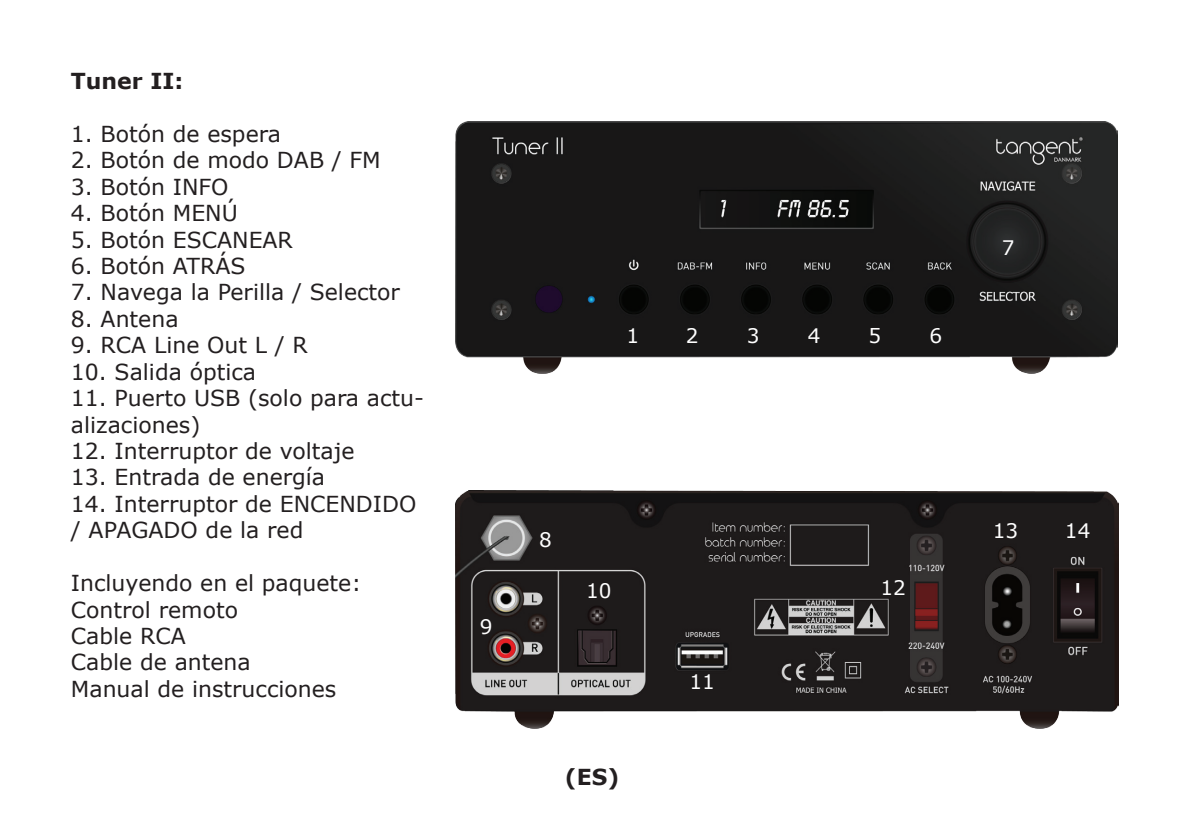
<style>
.page{position:relative;width:1191px;height:840px;background:#fff}
.page>*{position:absolute;margin:0;border:0;box-sizing:border-box;transform-origin:0 0}
.t1{font:22px/26.4px "Verdana";color:#231f20}
.t2{font:700 22px "Verdana";color:#231f20}
.t3{font:20.2px "Verdana";color:#fff}
.t4{font:20px "Verdana";color:#fff}
</style>
<div class="page">
<img style="left:455px;top:122px;width:662px;height:251px">
<img style="left:455px;top:490px;width:664px;height:237px">
<p class="t2" style="left:71px;top:65px;width:114px">Tuner II:</p>
<p class="t1" style="left:71px;top:120px;width:211px">1. Botón de espera</p>
<p class="t1" style="left:71px;top:147px;width:311px">2. Botón de modo DAB / FM</p>
<p class="t1" style="left:71px;top:173px;width:159px">3. Botón INFO</p>
<p class="t1" style="left:71px;top:199px;width:168px">4. Botón MENÚ</p>
<p class="t1" style="left:71px;top:226px;width:223px">5. Botón ESCANEAR</p>
<p class="t1" style="left:71px;top:252px;width:176px">6. Botón ATRÁS</p>
<p class="t1" style="left:71px;top:279px;width:330px">7. Navega la Perilla / Selector</p>
<p class="t1" style="left:71px;top:305px;width:109px">8. Antena</p>
<p class="t1" style="left:71px;top:331px;width:238px">9. RCA Line Out L / R</p>
<p class="t1" style="left:71px;top:358px;width:187px">10. Salida óptica</p>
<p class="t1" style="left:71px;top:384px;width:355px">11. Puerto USB (solo para actu&shy;alizaciones)</p>
<p class="t1" style="left:71px;top:437px;width:285px">12. Interruptor de voltaje</p>
<p class="t1" style="left:71px;top:463px;width:256px">13. Entrada de energía</p>
<p class="t1" style="left:71px;top:490px;width:347px">14. Interruptor de ENCENDIDO / APAGADO de la red</p>
<p class="t1" style="left:71px;top:569px;width:292px">Incluyendo en el paquete:<br>Control remoto<br>Cable RCA<br>Cable de antena<br>Manual de instrucciones</p>
<p class="t4" style="left:626px;top:321px;width:14px">1</p>
<p class="t4" style="left:686px;top:321px;width:14px">2</p>
<p class="t4" style="left:746px;top:321px;width:14px">3</p>
<p class="t4" style="left:807px;top:321px;width:14px">4</p>
<p class="t4" style="left:868px;top:321px;width:14px">5</p>
<p class="t4" style="left:929px;top:321px;width:14px">6</p>
<p class="t4" style="left:1001px;top:234px;width:14px">7</p>
<p class="t4" style="left:480px;top:613px;width:14px">9</p>
<p class="t4" style="left:539px;top:525px;width:14px">8</p>
<p class="t4" style="left:586px;top:577px;width:27px">10</p>
<p class="t3" style="left:594px;top:590px;width:14px">9</p>
<p class="t2" style="left:565px;top:760px;width:56px">(ES)</p>
<p class="t4" style="left:689px;top:667px;width:27px">11</p>
<p class="t4" style="left:880px;top:574px;width:27px">12</p>
<p class="t4" style="left:992px;top:516px;width:27px">13</p>
<p class="t4" style="left:1065px;top:516px;width:27px">14</p>
</div>
